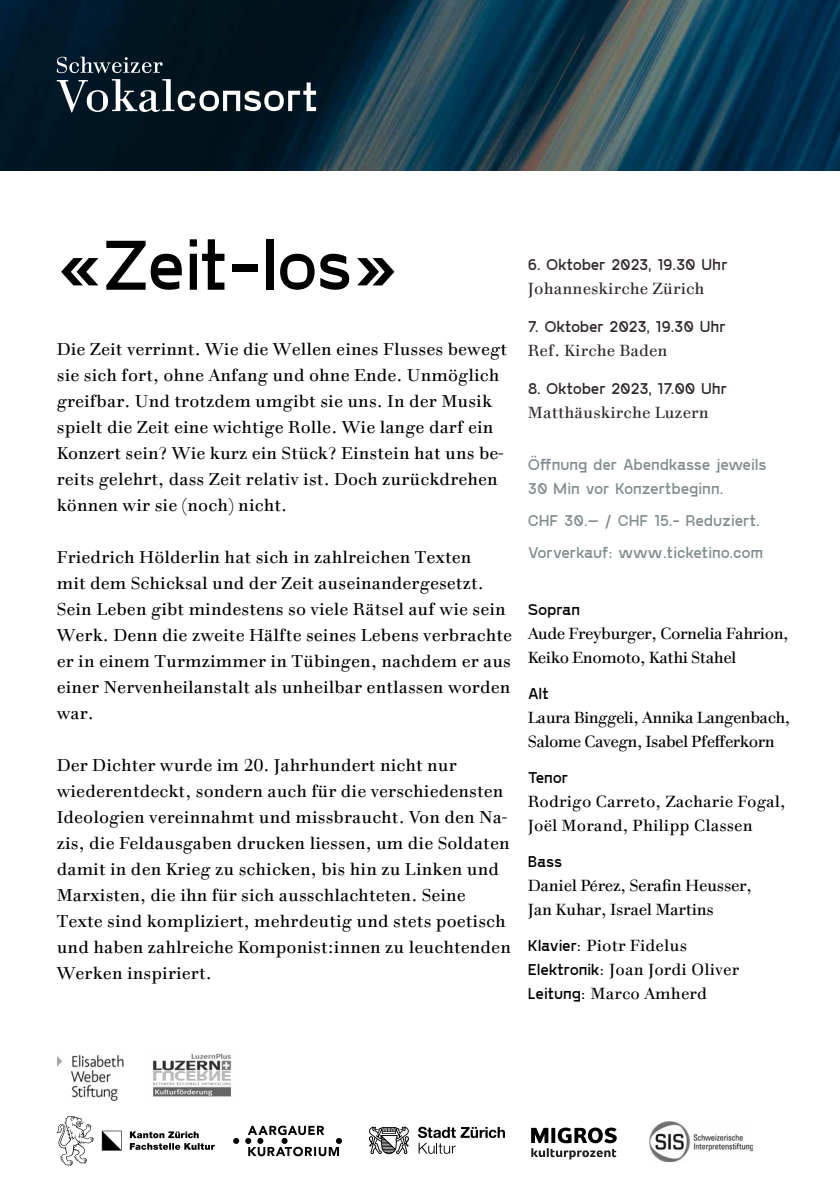
<style>
.page{position:relative;width:840px;height:1191px;background:#fff}
.page>*{position:absolute;margin:0;border:0;box-sizing:border-box;transform-origin:0 0}
.t1{font:72px "Gosha Sans";letter-spacing:-.03em;color:#000}
.t2{font:17px/26px "Prillwitz Normal PRO 55";letter-spacing:.005em;color:#000}
.t3{font:16px/24px "Prillwitz Normal PRO 55";letter-spacing:-.02em;color:#000}
.t4{font:16px/24px "Prillwitz Normal PRO 55";letter-spacing:.005em;color:#000}
.t5{font:16px/24px "Gosha Sans";letter-spacing:-.015em;color:#828b8f}
.t6{font:16px "Gosha Sans";letter-spacing:-.015em;color:#2f2729}
.t7{font:16px "Prillwitz Normal PRO 55";letter-spacing:.005em;color:#2f2729}
.t8{font:16px "Gosha Sans";letter-spacing:-.015em;color:#000}
.s1{font-family:"Gosha Sans"}
</style>
<div class="page">
<img style="left:0;top:0;width:839px;height:170px">
<svg style="left:57px;top:79px;width:259px;height:34px"></svg>
<svg style="left:57px;top:57px;width:105px;height:16px;background:#3f4f5a"></svg>
<svg style="left:130px;top:1131px;width:85px;height:18px"></svg>
<svg style="left:57px;top:1116px;width:37px;height:49px"></svg>
<svg style="left:102px;top:1130px;width:20px;height:20px"></svg>
<svg style="left:233px;top:1125px;width:109px;height:31px"></svg>
<svg style="left:418px;top:1126px;width:86px;height:27px"></svg>
<svg style="left:369px;top:1126px;width:40px;height:28px"></svg>
<svg style="left:531px;top:1127px;width:85px;height:32px"></svg>
<img style="left:153px;top:1053px;width:78px;height:44px">
<img style="left:649px;top:1121px;width:103px;height:40px">
<svg style="left:57px;top:1054px;width:67px;height:48px"></svg>
<h1 class="t1" style="left:57px;top:217px;width:343px">«Zeit-los»</h1>
<p class="t2" style="left:57px;top:337px;width:451px">Die Zeit verrinnt. Wie die Wellen eines Flusses bewegt sie sich fort, ohne Anfang und ohne Ende. Unmöglich greifbar. Und trotzdem umgibt sie uns. In der Musik spielt die Zeit eine wichtige Rolle. Wie lange darf ein Konzert sein? Wie kurz ein Stück? Einstein hat uns be&shy;reits gelehrt, dass Zeit relativ ist. Doch zurückdrehen können wir sie (noch) nicht.</p>
<p class="t2" style="left:57px;top:545px;width:456px">Friedrich Hölderlin hat sich in zahlreichen Texten<br>mit dem Schicksal und der Zeit auseinandergesetzt.<br>Sein Leben gibt mindestens so viele Rätsel auf wie sein Werk. Denn die zweite Hälfte seines Lebens verbrachte er in einem Turmzimmer in Tübingen, nachdem er aus einer Nervenheilanstalt als unheilbar entlassen worden war.</p>
<p class="t2" style="left:57px;top:753px;width:455px">Der Dichter wurde im 20. Jahrhundert nicht nur wiederentdeckt, sondern auch für die verschiedensten Ideologien vereinnahmt und missbraucht. Von den Na&shy;zis, die Feldausgaben drucken liessen, um die Soldaten damit in den Krieg zu schicken, bis hin zu Linken und Marxisten, die ihn für sich ausschlachteten. Seine Texte sind kompliziert, mehrdeutig und stets poetisch und haben zahlreiche Komponist:innen zu leuchtenden Werken inspiriert.</p>
<p class="t6" style="left:527px;top:253px;width:201px">6. Oktober 2023, 19.30 Uhr</p>
<p class="t7" style="left:527px;top:279px;width:178px">Johanneskirche Zürich</p>
<p class="t6" style="left:527px;top:315px;width:199px">7. Oktober 2023, 19.30 Uhr</p>
<p class="t7" style="left:527px;top:341px;width:141px">Ref. Kirche Baden</p>
<p class="t6" style="left:527px;top:377px;width:201px">8. Oktober 2023, 17.00 Uhr</p>
<p class="t7" style="left:527px;top:403px;width:182px">Matthäuskirche Luzern</p>
<p class="t5" style="left:527px;top:451px;width:240px">Öffnung der Abendkasse jeweils<br>30 Min vor Konzertbeginn.</p>
<p class="t5" style="left:527px;top:503px;width:237px;line-height:32px">CHF 30.– / CHF 15.- Reduziert.<br>Vorverkauf: www.ticketino.com</p>
<p class="t8" style="left:527px;top:599px;width:54px">Sopran</p>
<p class="t3" style="left:527px;top:622px;width:262px">Aude Freyburger, Cornelia Fahrion,<br>Keiko Enomoto, Kathi Stahel</p>
<p class="t8" style="left:527px;top:683px;width:22px">Alt</p>
<p class="t3" style="left:527px;top:706px;width:264px">Laura Binggeli, Annika Langenbach,<br>Salome Cavegn, Isabel Pfefferkorn</p>
<p class="t8" style="left:527px;top:767px;width:42px">Tenor</p>
<p class="t4" style="left:527px;top:790px;width:259px">Rodrigo Carreto, Zacharie Fogal,<br>Joël Morand, Philipp Classen</p>
<p class="t8" style="left:527px;top:851px;width:36px">Bass</p>
<p class="t3" style="left:527px;top:874px;width:225px">Daniel Pérez, Serafin Heusser,<br>Jan Kuhar, Israel Martins</p>
<p class="t4" style="left:527px;top:934px;width:213px"><span class="s1">Klavier:</span> Piotr Fidelus<br><span class="s1">Elektronik:</span> Joan Jordi Oliver<br><span class="s1">Leitung:</span> Marco Amherd</p>
</div>
